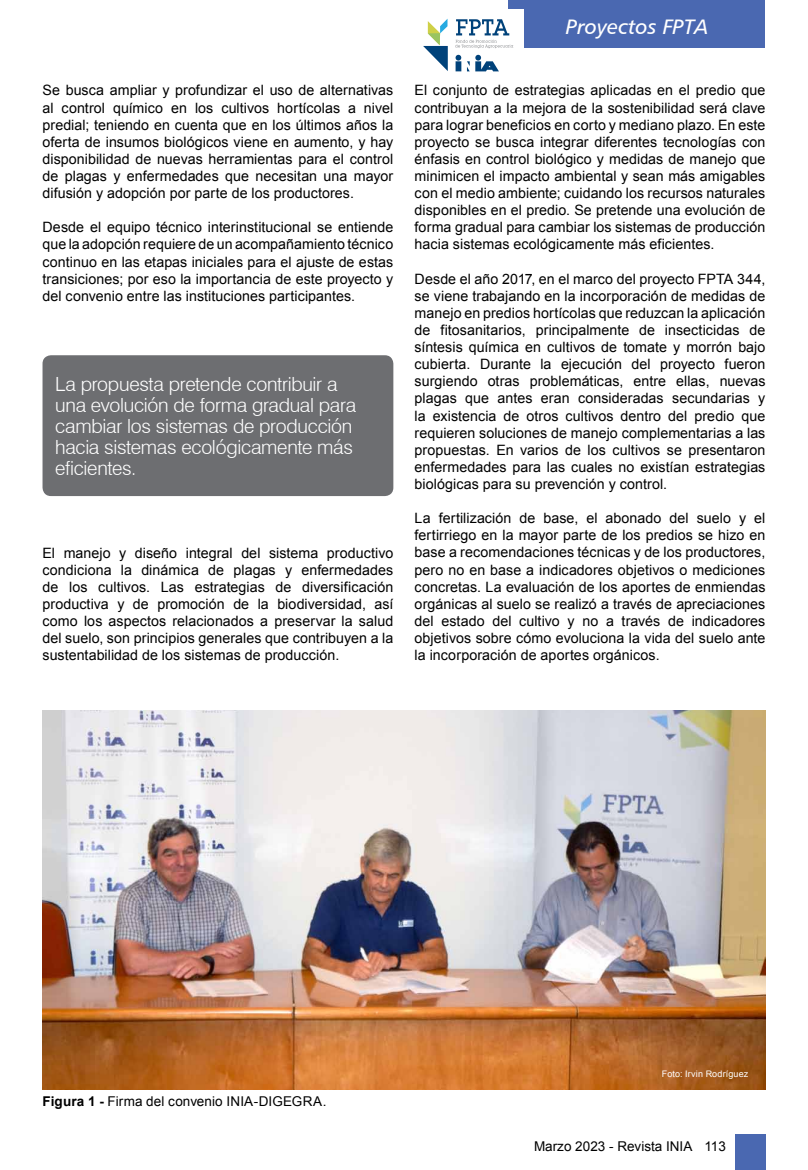
<style>
.page{position:relative;width:808px;height:1170px;background:#fff}
.page>*{position:absolute;margin:0;border:0;box-sizing:border-box;transform-origin:0 0}
.t1{font:21px "Humanist 777 BT Italic B";color:#fff}
.t2{font:300 19.5px/21px "Swiss 721 BT";letter-spacing:-.015em;color:#fff}
.t3{font:14.25px/17.1px "Arial";letter-spacing:.005em;color:#000;text-align:justify}
.t4{font:13.5px "Arial";color:#000}
.t5{font:9px "Arial";letter-spacing:.02em;color:#fff}
.s1{font-weight:700}
</style>
<div class="page">
<div style="left:508px;top:0;width:257px;height:47px;background:#4a68b1"></div>
<div style="left:734px;top:1134px;width:31px;height:35px;background:#4a68b1"></div>
<div style="left:412px;top:10px;width:112px;height:71px;background:#fff"></div>
<svg style="left:455px;top:19px;width:58px;height:29px"></svg>
<svg style="left:423px;top:19px;width:25px;height:52px"></svg>
<svg style="left:455px;top:55px;width:44px;height:16px"></svg>
<div style="left:43px;top:355px;width:350px;height:141px;background:#6d6e71;border-radius:9px"></div>
<img style="left:43px;top:710px;width:722px;height:379px">
<p class="t3" style="left:43px;top:82px;width:352px">Se busca ampliar y profundizar el uso de alternativas al control químico en los cultivos hortícolas a nivel predial; teniendo en cuenta que en los últimos años la oferta de insumos biológicos viene en aumento, y hay disponibilidad de nuevas herramientas para el control de plagas y enfermedades que necesitan una mayor difusión y adopción por parte de los productores.</p>
<p class="t3" style="left:43px;top:219px;width:352px">Desde el equipo técnico interinstitucional se entiende que la adopción requiere de un acompañamiento técnico continuo en las etapas iniciales para el ajuste de estas transiciones; por eso la importancia de este proyecto y del convenio entre las instituciones participantes.</p>
<h2 class="t2" style="left:55px;top:373px;width:302px">La propuesta pretende contribuir a una evolución de forma gradual para cambiar los sistemas de producción hacia sistemas ecológicamente más eficientes.</h2>
<p class="t3" style="left:43px;top:544px;width:352px">El manejo y diseño integral del sistema productivo condiciona la dinámica de plagas y enfermedades de los cultivos. Las estrategias de diversificación productiva y de promoción de la biodiversidad, así como los aspectos relacionados a preservar la salud del suelo, son principios generales que contribuyen a la sustentabilidad de los sistemas de producción.</p>
<h1 class="t1" style="left:566px;top:13px;width:144px">Proyectos FPTA</h1>
<p class="t3" style="left:415px;top:82px;width:352px">El conjunto de estrategias aplicadas en el predio que contribuyan a la mejora de la sostenibilidad será clave para lograr beneficios en corto y mediano plazo. En este proyecto se busca integrar diferentes tecnologías con énfasis en control biológico y medidas de manejo que minimicen el impacto ambiental y sean más amigables con el medio ambiente; cuidando los recursos naturales disponibles en el predio. Se pretende una evolución de forma gradual para cambiar los sistemas de producción hacia sistemas ecológicamente más eficientes.</p>
<p class="t3" style="left:415px;top:270px;width:352px">Desde el año 2017, en el marco del proyecto FPTA 344, se viene trabajando en la incorporación de medidas de manejo en predios hortícolas que reduzcan la aplicación de fitosanitarios, principalmente de insecticidas de síntesis química en cultivos de tomate y morrón bajo cubierta. Durante la ejecución del proyecto fueron surgiendo otras problemáticas, entre ellas, nuevas plagas que antes eran consideradas secundarias y la existencia de otros cultivos dentro del predio que requieren soluciones de manejo complementarias a las propuestas. En varios de los cultivos se presentaron enfermedades para las cuales no existían estrategias biológicas para su prevención y control.</p>
<p class="t3" style="left:415px;top:510px;width:352px">La fertilización de base, el abonado del suelo y el fertirriego en la mayor parte de los predios se hizo en base a recomendaciones técnicas y de los productores, pero no en base a indicadores objetivos o mediciones concretas. La evaluación de los aportes de enmiendas orgánicas al suelo se realizó a través de apreciaciones del estado del cultivo y no a través de indicadores objetivos sobre cómo evoluciona la vida del suelo ante la incorporación de aportes orgánicos.</p>
<p class="t4" style="left:43px;top:1092px;width:285px"><span class="s1">Figura 1 -</span> Firma del convenio INIA-DIGEGRA.</p>
<p class="t5" style="left:662px;top:1067px;width:88px">Foto: Irvin Rodríguez</p>
<p class="t4" style="left:534px;top:1137px;width:193px">Marzo 2023 - Revista INIA 113</p>
</div>
